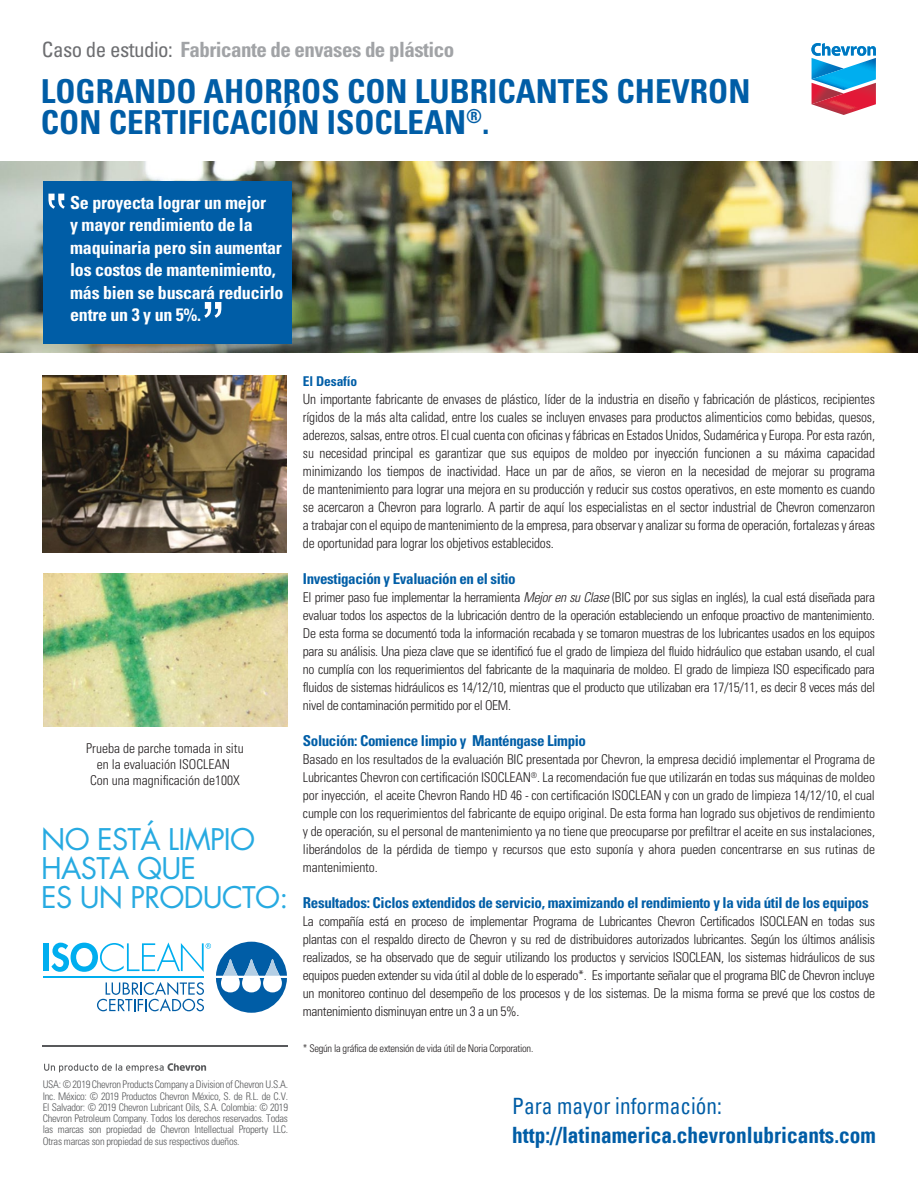
<style>
.page{position:relative;width:918px;height:1188px;background:#fff}
.page>*{position:absolute;margin:0;border:0;box-sizing:border-box;transform-origin:0 0}
.t1{font:67.5px "Arial";color:#fff}
.t2{font:700 condensed 33px/31.5px "Univers LT Std";color:#005da6}
.t3{font:29.1px/29.1px "Futura";letter-spacing:-.025em;color:#27aae1}
.t4{font:700 condensed 22.5px "Univers LT";color:#005da6;scale:.95 1}
.t5{font:condensed 22.5px "Univers";color:#005da6;scale:.95 1}
.t6{font:700 condensed 21px "Univers LT Std";letter-spacing:-.025em;color:#a1a3a6}
.t7{font:700 condensed 18px/22.5px "Univers LT Std";letter-spacing:-.015em;color:#fff}
.t8{font:700 condensed 15px "Univers LT Std";letter-spacing:-.025em;color:#005ea7}
.t9{font:300 condensed 14.1px/18px "Univers LT Std";letter-spacing:-.015em;color:#231f20;text-align:justify;scale:.96 1}
.t10{font:300 condensed 13.5px/18px "Univers LT Std";letter-spacing:-.01em;color:#231f20;text-align:justify}
.t11{font:700 condensed 13.5px "Univers LT Std";letter-spacing:-.01em;color:#005ea7}
.t12{font:300 condensed 10.5px/11.2px "Univers";letter-spacing:-.025em;color:#58595b;text-align:justify}
.t13{font:300 condensed 10.5px "Univers LT Std";letter-spacing:-.025em;color:#231f20}
.s1{font-weight:400;color:#6d6e71}
.s2{font-family:"Univers";font-style:italic}
</style>
<div class="page">
<img style="left:0;top:161px;width:918px;height:191px">
<div style="left:43px;top:182px;width:249px;height:162px;background:#005da6"></div>
<svg style="left:811px;top:43px;width:65px;height:72px"></svg>
<div style="left:43px;top:943px;width:6px;height:28px;background:#00aeef"></div>
<hr style="left:43px;top:976px;width:161px;height:2px;background:#00aeef">
<svg style="left:51px;top:942px;width:236px;height:71px"></svg>
<img style="left:43px;top:376px;width:244px;height:177px">
<img style="left:44px;top:573px;width:244px;height:153px">
<svg style="left:44px;top:1063px;width:162px;height:10px"></svg>
<hr style="left:42px;top:1046px;width:246px;height:1px;background:#58595b">
<h3 class="t6" style="left:42px;top:37px;width:414px"><span class="s1">Caso de estudio:</span> Fabricante de envases de plástico</h3>
<h2 class="t2" style="left:41px;top:75px;width:711px">LOGRANDO AHORROS CON LUBRICANTES CHEVRON<br>CON CERTIFICACIÓN ISOCLEAN<sup>®</sup>.</h2>
<h3 class="t7" style="left:70px;top:191px;width:215px">Se proyecta lograr un mejor<br>y mayor rendimiento de la maquinaria pero sin aumentar los costos de mantenimiento, más bien se buscará reducirlo entre un 3 y un 5%.</h3>
<h1 class="t1" style="left:202px;top:289px;width:24px">”</h1>
<p class="t10" style="left:86px;top:740px;width:159px;line-height:16.2px;text-align:center">Prueba de parche tomada in situ en la evaluación ISOCLEAN<br>Con una magnificación de100X</p>
<h3 class="t3" style="left:41px;top:824px;width:249px">NO ESTÁ LIMPIO<br>HASTA QUE<br>ES UN PRODUCTO:</h3>
<p class="t12" style="left:43px;top:1079px;width:247px">USA: © 2019 Chevron Products Company a Division of Chevron U.S.A.<br>Inc. México: © 2019 Productos Chevron México, S. de R.L. de C.V.<br>El Salvador: © 2019 Chevron Lubricant Oils, S.A. Colombia: © 2019<br>Chevron Petroleum Company. Todos los derechos reservados. Todas las marcas son propiedad de Chevron Intellectual Property LLC.<br>Otras marcas son propiedad de sus respectivos dueños.</p>
<p class="t11" style="left:303px;top:373px;width:56px">El Desafío</p>
<p class="t9" style="left:303px;top:390px;width:597px">Un importante fabricante de envases de plástico, líder de la industria en diseño y fabricación de plásticos, recipientes rígidos de la más alta calidad, entre los cuales se incluyen envases para productos alimenticios como bebidas, quesos, aderezos, salsas, entre otros. El cual cuenta con oficinas y fábricas en Estados Unidos, Sudamérica y Europa. Por esta razón, su necesidad principal es garantizar que sus equipos de moldeo por inyección funcionen a su máxima capacidad minimizando los tiempos de inactividad. Hace un par de años, se vieron en la necesidad de mejorar su programa de mantenimiento para lograr una mejora en su producción y reducir sus costos operativos, en este momento es cuando se acercaron a Chevron para lograrlo. A partir de aquí los especialistas en el sector industrial de Chevron comenzaron a trabajar con el equipo de mantenimiento de la empresa, para observar y analizar su forma de operación, fortalezas y áreas de oportunidad para lograr los objetivos establecidos.</p>
<p class="t8" style="left:303px;top:570px;width:214px">Investigación y Evaluación en el sitio</p>
<p class="t10" style="left:303px;top:589px;width:574px">El primer paso fue implementar la herramienta <span class="s2">Mejor en su Clase</span> (BIC por sus siglas en inglés), la cual está diseñada para evaluar todos los aspectos de la lubricación dentro de la operación estableciendo un enfoque proactivo de mantenimiento.<br>De esta forma se documentó toda la información recabada y se tomaron muestras de los lubricantes usados en los equipos para su análisis. Una pieza clave que se identificó fue el grado de limpieza del fluido hidráulico que estaban usando, el cual no cumplía con los requerimientos del fabricante de la maquinaria de moldeo. El grado de limpieza ISO especificado para fluidos de sistemas hidráulicos es 14/12/10, mientras que el producto que utilizaban era 17/15/11, es decir 8 veces más del nivel de contaminación permitido por el OEM.</p>
<p class="t8" style="left:303px;top:732px;width:285px">Solución: Comience limpio y Manténgase Limpio</p>
<p class="t10" style="left:303px;top:751px;width:574px">Basado en los resultados de la evaluación BIC presentada por Chevron, la empresa decidió implementar el Programa de Lubricantes Chevron con certificación ISOCLEAN<sup>®</sup>. La recomendación fue que utilizarán en todas sus máquinas de moldeo por inyección, el aceite Chevron Rando HD 46 - con certificación ISOCLEAN y con un grado de limpieza 14/12/10, el cual cumple con los requerimientos del fabricante de equipo original. De esta forma han logrado sus objetivos de rendimiento y de operación, su el personal de mantenimiento ya no tiene que preocuparse por prefiltrar el aceite en sus instalaciones, liberándolos de la pérdida de tiempo y recursos que esto suponía y ahora pueden concentrarse en sus rutinas de mantenimiento.</p>
<p class="t8" style="left:303px;top:894px;width:567px">Resultados: Ciclos extendidos de servicio, maximizando el rendimiento y la vida útil de los equipos</p>
<p class="t10" style="left:303px;top:913px;width:574px">La compañía está en proceso de implementar Programa de Lubricantes Chevron Certificados ISOCLEAN en todas sus plantas con el respaldo directo de Chevron y su red de distribuidores autorizados lubricantes. Según los últimos análisis realizados, se ha observado que de seguir utilizando los productos y servicios ISOCLEAN, los sistemas hidráulicos de sus equipos pueden extender su vida útil al doble de lo esperado*. Es importante señalar que el programa BIC de Chevron incluye un monitoreo continuo del desempeño de los procesos y de los sistemas. De la misma forma se prevé que los costos de mantenimiento disminuyan entre un 3 a un 5%.</p>
<p class="t13" style="left:303px;top:1042px;width:232px">* Según la gráfica de extensión de vida útil de Noria Corporation.</p>
<h3 class="t5" style="left:512px;top:1091px;width:222px">Para mayor información:</h3>
<h3 class="t4" style="left:512px;top:1121px;width:384px">http://latinamerica.chevronlubricants.com</h3>
</div>
